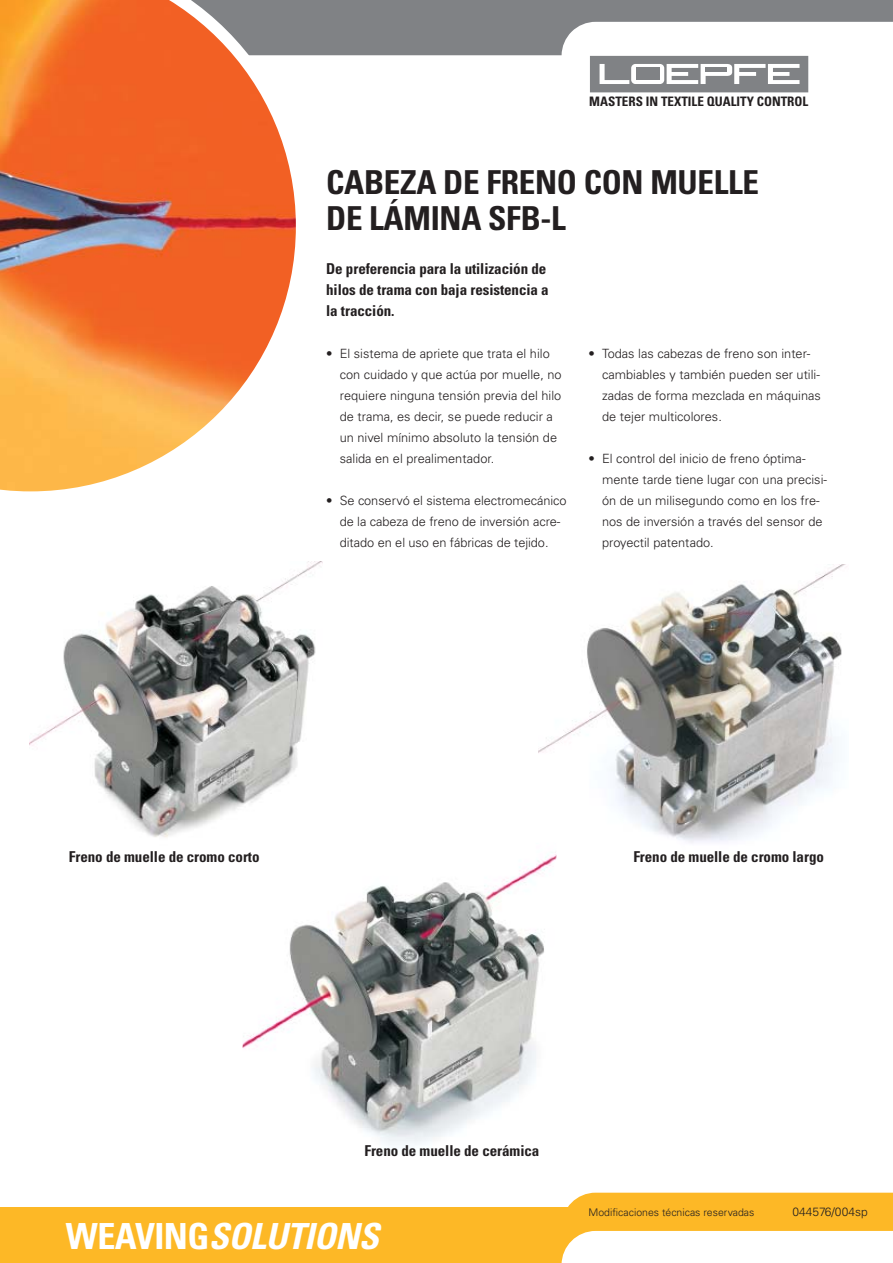
<style>
.page{position:relative;width:893px;height:1263px;background:#fff}
.page>*{position:absolute;margin:0;border:0;box-sizing:border-box;transform-origin:0 0}
.t1{font:italic 700 condensed 36px "Univers";color:#fff}
.t2{font:700 condensed 33px/36px "Univers";letter-spacing:-.01em;color:#231f20}
.t3{font:700 condensed 15px/21px "Univers";letter-spacing:-.005em;color:#231f20}
.t4{font:700 condensed 13.05px "Univers";color:#231f20}
.t5{font:300 12.75px/21px "Univers";color:#231f20}
.t6{font:300 12px "Univers";color:#231f20}
.t7{font:300 10.5px "Univers";color:#231f20}
.s1{font-style:normal}
</style>
<div class="page">
<img style="left:538px;top:564px;width:308px;height:295px">
<img style="left:244px;top:844px;width:310px;height:301px">
<img style="left:30px;top:561px;width:292px;height:298px">
<div style="left:0;top:1208px;width:892px;height:55px;background:#fdb826"></div>
<svg style="left:561px;top:1193px;width:331px;height:70px"></svg>
<svg style="left:590px;top:56px;width:218px;height:36px"></svg>
<hr style="left:705px;top:68px;width:22px;height:4px;background:#808285">
<div style="left:636px;top:68px;width:23px;height:12px;background:#808285"></div>
<svg style="left:308px;top:0;width:584px;height:55px;fill:#808285"></svg>
<svg style="left:0;top:0;width:308px;height:492px"></svg>
<p class="t4" style="left:589px;top:96px;width:220px">MASTERS IN TEXTILE QUALITY CONTROL</p>
<h2 class="t2" style="left:326px;top:168px;width:434px">CABEZA DE FRENO CON MUELLE<br>DE LÁMINA SFB-L</h2>
<p class="t3" style="left:326px;top:259px;width:224px">De preferencia para la utilización de hilos de trama con baja resistencia a la tracción.</p>
<p class="t5" style="left:340px;top:344px;width:223px;text-indent:-14px">• El sistema de apriete que trata el hilo con cuidado y que actúa por muelle, no requiere ninguna tensión previa del hilo de trama, es decir, se puede reducir a un nivel mínimo absoluto la tensión de salida en el prealimentador.</p>
<p class="t5" style="left:326px;top:491px;width:242px;text-align:center">• Se conservó el sistema electromecánico de la cabeza de freno de inversión acre&shy;ditado en el uso en fábricas de tejido.</p>
<p class="t5" style="left:602px;top:344px;width:220px;text-indent:-14px">• Todas las cabezas de freno son inter&shy;cambiables y también pueden ser utili&shy;zadas de forma mezclada en máquinas de tejer multicolores.</p>
<p class="t5" style="left:602px;top:449px;width:226px;text-indent:-14px">• El control del inicio de freno óptima&shy;mente tarde tiene lugar con una precisi&shy;ón de un milisegundo como en los fre&shy;nos de inversión a través del sensor de proyectil patentado.</p>
<p class="t3" style="left:69px;top:847px;width:192px">Freno de muelle de cromo corto</p>
<p class="t3" style="left:633px;top:847px;width:192px">Freno de muelle de cromo largo</p>
<p class="t3" style="left:364px;top:1141px;width:176px">Freno de muelle de cerámica</p>
<h1 class="t1" style="left:66px;top:1223px;width:321px"><span class="s1">WEAVING</span>SOLUTIONS</h1>
<p class="t7" style="left:588px;top:1209px;width:167px">Modificaciones técnicas reservadas</p>
<p class="t6" style="left:792px;top:1208px;width:77px">044576/004sp</p>
</div>
